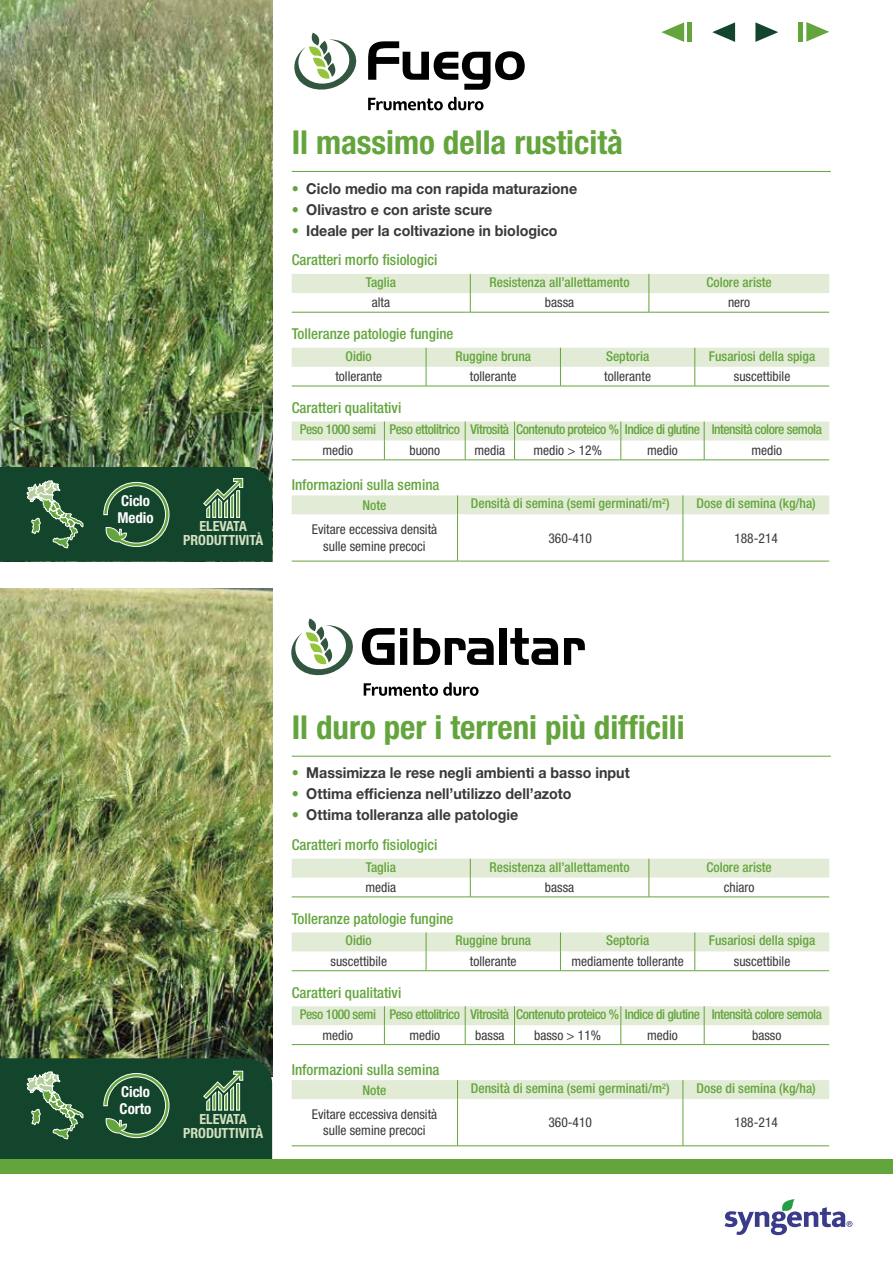
<style>
.page{position:relative;width:893px;height:1263px;background:#fff}
.page>*{position:absolute;margin:0;border:0;box-sizing:border-box;transform-origin:0 0}
.t1{font:700 condensed 33px "Helvetica Neue LT Std";color:#63a53c}
.t2{font:700 15px "Helvetica Neue LT Std";color:#393939;scale:.95 1}
.t3{font:500 condensed 15px "Helvetica Neue LT Std";color:#63a53c}
.t4{font:700 condensed 15px/16.5px "Helvetica Neue LT Std";color:#fff}
.t5{font:700 condensed 14.1px/13.5px "Helvetica Neue LT Std";color:#d3e1c1;text-align:center}
.t6{font:condensed 13.5px/16.2px "Helvetica Neue LT Std";color:#393939;text-align:center}
.t7{font:500 condensed 13.5px "Helvetica Neue LT Std";color:#63a53c}
.t8{font:500 condensed 13.5px "Helvetica Neue LT Std";letter-spacing:-.035em;color:#63a53c}
.s1{color:#63a53c}
</style>
<div class="page">
<hr style="left:292px;top:312px;width:178px;height:1px;background:#63a53c">
<hr style="left:470px;top:312px;width:179px;height:1px;background:#63a53c">
<svg style="left:292px;top:274px;width:537px;height:38px"></svg>
<hr style="left:649px;top:312px;width:180px;height:1px;background:#63a53c">
<hr style="left:292px;top:897px;width:178px;height:1px;background:#63a53c">
<hr style="left:470px;top:897px;width:179px;height:1px;background:#63a53c">
<svg style="left:292px;top:859px;width:537px;height:38px"></svg>
<hr style="left:649px;top:897px;width:180px;height:1px;background:#63a53c">
<hr style="left:292px;top:386px;width:134px;height:1px;background:#63a53c">
<hr style="left:426px;top:386px;width:134px;height:1px;background:#63a53c">
<hr style="left:560px;top:386px;width:135px;height:1px;background:#63a53c">
<svg style="left:292px;top:348px;width:537px;height:38px"></svg>
<hr style="left:695px;top:386px;width:134px;height:1px;background:#63a53c">
<svg style="left:292px;top:932px;width:537px;height:39px"></svg>
<hr style="left:695px;top:970px;width:134px;height:1px;background:#63a53c">
<svg style="left:292px;top:422px;width:537px;height:38px"></svg>
<hr style="left:292px;top:460px;width:92px;height:1px;background:#63a53c">
<hr style="left:384px;top:460px;width:81px;height:1px;background:#63a53c">
<hr style="left:465px;top:460px;width:49px;height:1px;background:#63a53c">
<hr style="left:514px;top:460px;width:107px;height:1px;background:#63a53c">
<hr style="left:621px;top:460px;width:83px;height:1px;background:#63a53c">
<hr style="left:704px;top:460px;width:125px;height:1px;background:#63a53c">
<svg style="left:292px;top:1006px;width:537px;height:38px"></svg>
<hr style="left:292px;top:1044px;width:92px;height:1px;background:#63a53c">
<hr style="left:384px;top:1044px;width:81px;height:1px;background:#63a53c">
<hr style="left:465px;top:1044px;width:49px;height:1px;background:#63a53c">
<hr style="left:514px;top:1044px;width:107px;height:1px;background:#63a53c">
<hr style="left:621px;top:1044px;width:83px;height:1px;background:#63a53c">
<hr style="left:704px;top:1044px;width:125px;height:1px;background:#63a53c">
<svg style="left:292px;top:495px;width:537px;height:66px"></svg>
<hr style="left:292px;top:561px;width:166px;height:1px;background:#63a53c">
<hr style="left:458px;top:561px;width:225px;height:1px;background:#63a53c">
<hr style="left:683px;top:561px;width:146px;height:1px;background:#63a53c">
<svg style="left:292px;top:1080px;width:537px;height:65px"></svg>
<hr style="left:292px;top:1145px;width:166px;height:1px;background:#63a53c">
<hr style="left:458px;top:1145px;width:225px;height:1px;background:#63a53c">
<hr style="left:683px;top:1145px;width:146px;height:1px;background:#63a53c">
<hr style="left:292px;top:171px;width:539px;height:1px;background:#63a53c">
<hr style="left:292px;top:756px;width:539px;height:1px;background:#63a53c">
<img style="left:0;top:0;width:272px;height:467px">
<img style="left:0;top:589px;width:272px;height:469px">
<svg style="left:294px;top:33px;width:63px;height:57px"></svg>
<svg style="left:368px;top:97px;width:115px;height:13px"></svg>
<svg style="left:368px;top:41px;width:157px;height:49px"></svg>
<svg style="left:291px;top:618px;width:203px;height:78px"></svg>
<div style="left:500px;top:628px;width:7px;height:37px;background:#000"></div>
<svg style="left:510px;top:628px;width:48px;height:37px"></svg>
<svg style="left:564px;top:638px;width:21px;height:27px"></svg>
<svg style="left:0;top:1058px;width:272px;height:101px;background:#235238"></svg>
<svg style="left:0;top:467px;width:272px;height:94px;background:#255439"></svg>
<svg style="left:755px;top:22px;width:23px;height:20px"></svg>
<svg style="left:712px;top:22px;width:23px;height:20px"></svg>
<svg style="left:661px;top:22px;width:23px;height:20px"></svg>
<div style="left:687px;top:22px;width:5px;height:20px;background:#63a53c"></div>
<svg style="left:806px;top:22px;width:23px;height:20px"></svg>
<hr style="left:799px;top:22px;width:4px;height:20px;background:#63a53c">
<div style="left:0;top:1159px;width:893px;height:15px;background:#63a53c"></div>
<svg style="left:725px;top:1199px;width:127px;height:36px"></svg>
<p class="t4" style="left:117px;top:492px;width:38px">Ciclo<br>Medio</p>
<p class="t5" style="left:183px;top:519px;width:82px">ELEVATA<br>PRODUTTIVITÀ</p>
<h1 class="t1" style="left:292px;top:123px;width:333px">Il massimo della rusticità</h1>
<p class="t2" style="left:292px;top:179px;width:302px"><span class="s1">•</span> Ciclo medio ma con rapida maturazione</p>
<p class="t2" style="left:292px;top:200px;width:213px"><span class="s1">•</span> Olivastro e con ariste scure</p>
<p class="t2" style="left:292px;top:221px;width:281px"><span class="s1">•</span> Ideale per la coltivazione in biologico</p>
<p class="t3" style="left:292px;top:251px;width:147px">Caratteri morfo fisiologici</p>
<p class="t7" style="left:366px;top:274px;width:32px">Taglia</p>
<p class="t7" style="left:490px;top:274px;width:141px">Resistenza all’allettamento</p>
<p class="t7" style="left:706px;top:274px;width:67px">Colore ariste</p>
<p class="t6" style="left:372px;top:294px;width:20px">alta</p>
<p class="t6" style="left:545px;top:294px;width:31px">bassa</p>
<p class="t6" style="left:728px;top:294px;width:24px">nero</p>
<p class="t3" style="left:292px;top:325px;width:163px">Tolleranze patologie fungine</p>
<p class="t7" style="left:346px;top:348px;width:28px">Oidio</p>
<p class="t7" style="left:455px;top:348px;width:77px">Ruggine bruna</p>
<p class="t7" style="left:606px;top:348px;width:45px">Septoria</p>
<p class="t7" style="left:709px;top:348px;width:108px">Fusariosi della spiga</p>
<p class="t6" style="left:335px;top:368px;width:48px">tollerante</p>
<p class="t6" style="left:470px;top:368px;width:48px">tollerante</p>
<p class="t6" style="left:604px;top:368px;width:48px">tollerante</p>
<p class="t6" style="left:734px;top:368px;width:58px">suscettibile</p>
<p class="t3" style="left:292px;top:399px;width:111px">Caratteri qualitativi</p>
<p class="t8" style="left:300px;top:422px;width:524px">Peso 1000 semi Peso ettolitrico Vitrosità Contenuto proteico % Indice di glutine Intensità colore semola</p>
<p class="t6" style="left:323px;top:442px;width:32px">medio</p>
<p class="t6" style="left:409px;top:442px;width:32px">buono</p>
<p class="t6" style="left:474px;top:442px;width:32px">media</p>
<p class="t6" style="left:533px;top:442px;width:70px">medio &gt; 12%</p>
<p class="t6" style="left:647px;top:442px;width:32px">medio</p>
<p class="t6" style="left:751px;top:442px;width:32px">medio</p>
<p class="t3" style="left:292px;top:476px;width:149px">Informazioni sulla semina</p>
<p class="t7" style="left:362px;top:497px;width:26px">Note</p>
<p class="t7" style="left:471px;top:495px;width:200px">Densità di semina (semi germinati/m<sup>2</sup>)</p>
<p class="t7" style="left:697px;top:495px;width:121px">Dose di semina (kg/ha)</p>
<p class="t6" style="left:312px;top:521px;width:127px">Evitare eccessiva densità sulle semine precoci</p>
<p class="t6" style="left:548px;top:530px;width:45px">360-410</p>
<p class="t6" style="left:734px;top:530px;width:45px">188-214</p>
<p class="t4" style="left:120px;top:1083px;width:33px">Ciclo<br>Corto</p>
<p class="t5" style="left:183px;top:1112px;width:82px">ELEVATA<br>PRODUTTIVITÀ</p>
<h1 class="t1" style="left:292px;top:707px;width:395px">Il duro per i terreni più difficili</h1>
<p class="t2" style="left:292px;top:764px;width:357px"><span class="s1">•</span> Massimizza le rese negli ambienti a basso input</p>
<p class="t2" style="left:292px;top:785px;width:296px"><span class="s1">•</span> Ottima efficienza nell’utilizzo dell’azoto</p>
<p class="t2" style="left:292px;top:806px;width:240px"><span class="s1">•</span> Ottima tolleranza alle patologie</p>
<p class="t3" style="left:292px;top:836px;width:147px">Caratteri morfo fisiologici</p>
<p class="t7" style="left:366px;top:859px;width:32px">Taglia</p>
<p class="t7" style="left:490px;top:859px;width:141px">Resistenza all’allettamento</p>
<p class="t7" style="left:706px;top:859px;width:67px">Colore ariste</p>
<p class="t6" style="left:365px;top:879px;width:32px">media</p>
<p class="t6" style="left:545px;top:879px;width:31px">bassa</p>
<p class="t6" style="left:724px;top:879px;width:32px">chiaro</p>
<p class="t3" style="left:292px;top:910px;width:163px">Tolleranze patologie fungine</p>
<p class="t7" style="left:346px;top:932px;width:28px">Oidio</p>
<p class="t7" style="left:455px;top:932px;width:77px">Ruggine bruna</p>
<p class="t7" style="left:606px;top:932px;width:45px">Septoria</p>
<p class="t7" style="left:709px;top:932px;width:108px">Fusariosi della spiga</p>
<p class="t6" style="left:331px;top:953px;width:58px">suscettibile</p>
<p class="t6" style="left:470px;top:953px;width:48px">tollerante</p>
<p class="t6" style="left:572px;top:953px;width:114px">mediamente tollerante</p>
<p class="t6" style="left:734px;top:953px;width:58px">suscettibile</p>
<p class="t3" style="left:292px;top:983px;width:111px">Caratteri qualitativi</p>
<p class="t8" style="left:300px;top:1006px;width:524px">Peso 1000 semi Peso ettolitrico Vitrosità Contenuto proteico % Indice di glutine Intensità colore semola</p>
<p class="t6" style="left:323px;top:1027px;width:32px">medio</p>
<p class="t6" style="left:409px;top:1027px;width:32px">medio</p>
<p class="t6" style="left:475px;top:1027px;width:31px">bassa</p>
<p class="t6" style="left:534px;top:1027px;width:69px">basso &gt; 11%</p>
<p class="t6" style="left:647px;top:1027px;width:32px">medio</p>
<p class="t6" style="left:752px;top:1027px;width:31px">basso</p>
<p class="t3" style="left:292px;top:1060px;width:149px">Informazioni sulla semina</p>
<p class="t7" style="left:362px;top:1082px;width:26px">Note</p>
<p class="t7" style="left:471px;top:1080px;width:200px">Densità di semina (semi germinati/m<sup>2</sup>)</p>
<p class="t7" style="left:697px;top:1080px;width:121px">Dose di semina (kg/ha)</p>
<p class="t6" style="left:312px;top:1106px;width:127px">Evitare eccessiva densità sulle semine precoci</p>
<p class="t6" style="left:548px;top:1114px;width:45px">360-410</p>
<p class="t6" style="left:734px;top:1114px;width:45px">188-214</p>
</div>
